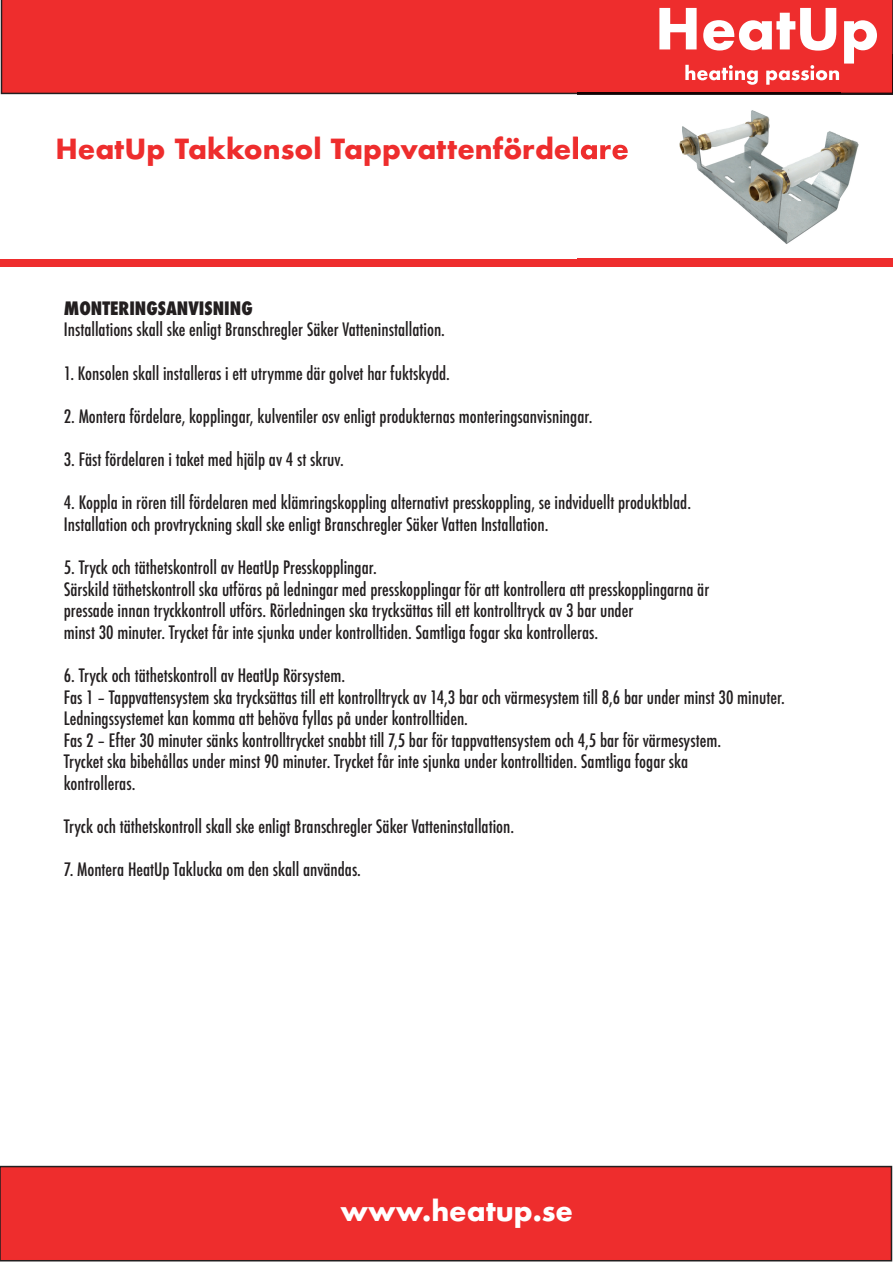
<style>
.page{position:relative;width:893px;height:1263px;background:#fff}
.page>*{position:absolute;margin:0;border:0;box-sizing:border-box;transform-origin:0 0}
.t1{font:700 55.05px "Futura";color:#fff}
.t2{font:700 27px "Futura";color:#ee2d2d}
.t3{font:700 27px "Futura";color:#fff}
.t4{font:500 condensed 18px/21.6px "Futura";color:#231f20}
.t5{font:800 condensed 18px "Futura";color:#231f20}
</style>
<div class="page">
<svg style="left:892px;top:1167px;width:1px;height:95px"></svg>
<div style="left:0;top:259px;width:892px;height:7px;background:#ee2d2d"></div>
<div style="left:1px;top:0;width:892px;height:94px;background:#ee2d2d"></div>
<div style="left:0;top:1166px;width:891px;height:95px;background:#ee2d2d"></div>
<div style="left:0;top:1166px;width:892px;height:95px;border:2px solid #231f20"></div>
<img style="left:578px;top:54px;width:315px;height:213px">
<img style="left:578px;top:136px;width:50px;height:30px">
<img style="left:578px;top:259px;width:314px;height:7px">
<img style="left:578px;top:93px;width:262px;height:1px">
<div style="left:840px;top:54px;width:53px;height:39px;background:#ee2d2d"></div>
<img style="left:800px;top:54px;width:77px;height:10px">
<img style="left:685px;top:65px;width:35px;height:15px">
<img style="left:722px;top:65px;width:11px;height:15px">
<svg style="left:735px;top:70px;width:10px;height:10px"></svg>
<img style="left:747px;top:70px;width:11px;height:15px">
<img style="left:766px;top:70px;width:11px;height:15px">
<img style="left:779px;top:65px;width:60px;height:15px">
<h2 class="t2" style="left:55px;top:129px;width:575px">HeatUp Takkonsol Tappvattenfördelare</h2>
<h1 class="t1" style="left:655px;top:-11px;width:226px">HeatUp</h1>
<p class="t5" style="left:64px;top:296px;width:190px">MONTERINGSANVISNING</p>
<p class="t4" style="left:64px;top:319px;width:383px">Installations skall ske enligt Branschregler Säker Vatteninstallation.</p>
<p class="t4" style="left:64px;top:362px;width:388px">1. Konsolen skall installeras i ett utrymme där golvet har fuktskydd.</p>
<p class="t4" style="left:64px;top:405px;width:530px">2. Montera fördelare, kopplingar, kulventiler osv enligt produkternas monteringsanvisningar.</p>
<p class="t4" style="left:64px;top:449px;width:282px">3. Fäst fördelaren i taket med hjälp av 4 st skruv.</p>
<p class="t4" style="left:64px;top:492px;width:629px">4. Koppla in rören till fördelaren med klämringskoppling alternativt presskoppling, se indviduellt produktblad.<br>Installation och provtryckning skall ske enligt Branschregler Säker Vatten Installation.</p>
<p class="t4" style="left:64px;top:557px;width:647px">5. Tryck och täthetskontroll av HeatUp Presskopplingar.<br>Särskild täthetskontroll ska utföras på ledningar med presskopplingar för att kontrollera att presskopplingarna är pressade innan tryckkontroll utförs. Rörledningen ska trycksättas till ett kontrolltryck av 3 bar under<br>minst 30 minuter. Trycket får inte sjunka under kontrolltiden. Samtliga fogar ska kontrolleras.</p>
<p class="t4" style="left:64px;top:665px;width:723px">6. Tryck och täthetskontroll av HeatUp Rörsystem.<br>Fas 1 – Tappvattensystem ska trycksättas till ett kontrolltryck av 14,3 bar och värmesystem till 8,6 bar under minst 30 minuter.<br>Ledningssystemet kan komma att behöva fyllas på under kontrolltiden.<br>Fas 2 – Efter 30 minuter sänks kontrolltrycket snabbt till 7,5 bar för tappvattensystem och 4,5 bar för värmesystem.<br>Trycket ska bibehållas under minst 90 minuter. Trycket får inte sjunka under kontrolltiden. Samtliga fogar ska<br>kontrolleras.</p>
<p class="t4" style="left:64px;top:816px;width:452px">Tryck och täthetskontroll skall ske enligt Branschregler Säker Vatteninstallation.</p>
<p class="t4" style="left:64px;top:859px;width:299px">7. Montera HeatUp Taklucka om den skall användas.</p>
<h2 class="t3" style="left:340px;top:1191px;width:234px">www.heatup.se</h2>
</div>
